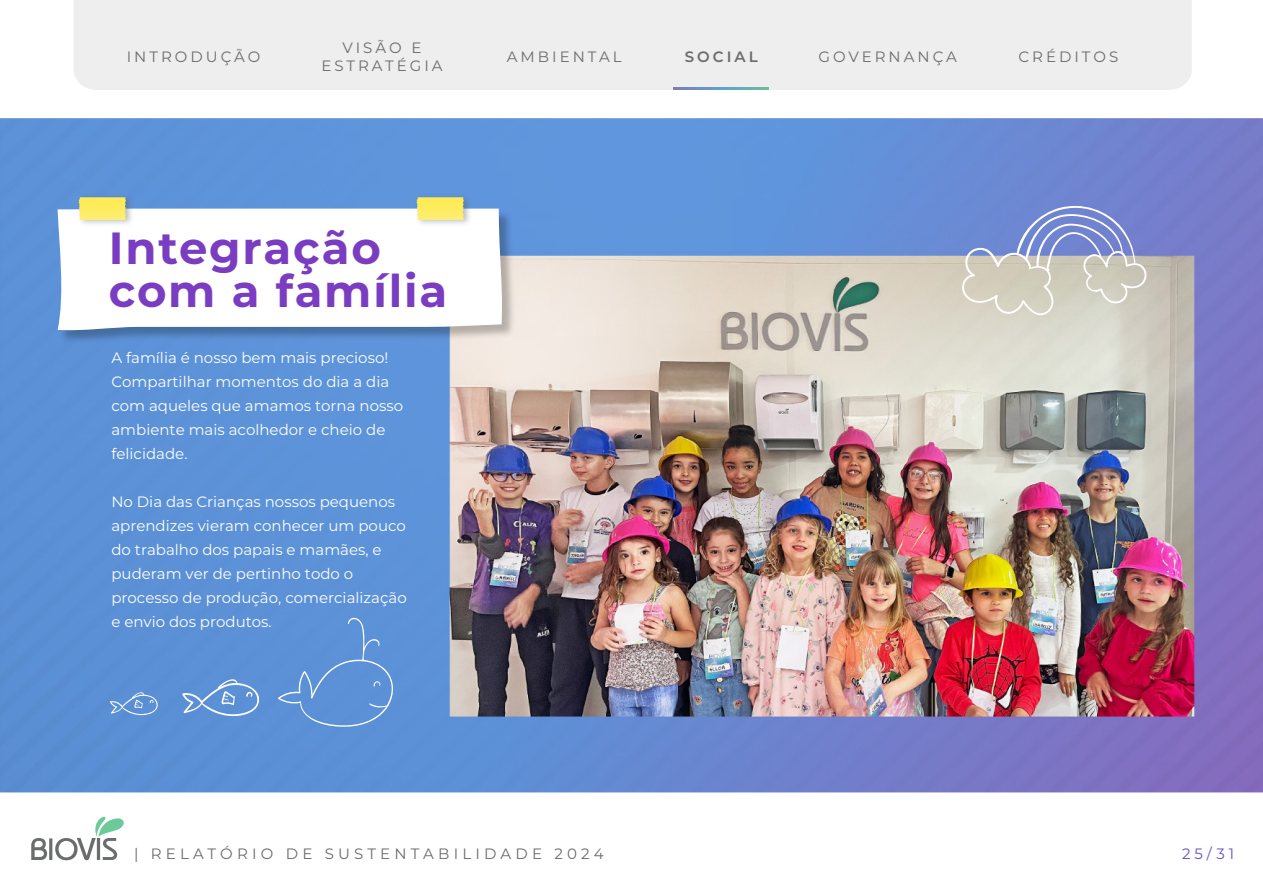
<style>
.page{position:relative;width:1263px;height:893px;background:#fff}
.page>*{position:absolute;margin:0;border:0;box-sizing:border-box;transform-origin:0 0}
.t1{font:700 45px/43.2px "Montserrat";letter-spacing:.04em;color:#7a3dc1}
.t2{font:15px/24px "Montserrat";color:#fff}
.t3{font:15px/18px "Montserrat";letter-spacing:.2em;color:#6b6c6c;text-align:center}
.t4{font:15px "Montserrat";letter-spacing:.28em;color:#6b6c6c}
.t5{font:600 15px "Montserrat";letter-spacing:.2em;color:#6b6c6c}
.t6{font:15px "Montserrat";color:#6a51c0}
</style>
<div class="page">
<svg style="left:31px;top:838px;width:16px;height:22px"></svg>
<svg style="left:55px;top:816px;width:69px;height:44px"></svg>
<hr style="left:49px;top:838px;width:3px;height:22px;background:#6b6c6c">
<div style="left:74px;top:0;width:1118px;height:90px;background:#eeeeef"></div>
<svg style="left:673px;top:87px;width:96px;height:3px"></svg>
<img style="left:0;top:118px;width:1263px;height:674px">
<svg style="left:959px;top:202px;width:188px;height:118px;background:#acb3ca"></svg>
<svg style="left:278px;top:618px;width:117px;height:109px;background:#6395d8"></svg>
<svg style="left:110px;top:689px;width:48px;height:26px"></svg>
<svg style="left:182px;top:674px;width:78px;height:42px;background:#719fdb"></svg>
<img style="left:11px;top:162px;width:553px;height:230px">
<svg style="left:58px;top:209px;width:444px;height:122px"></svg>
<img style="left:27px;top:145px;width:156px;height:130px">
<svg style="left:79px;top:197px;width:48px;height:23px"></svg>
<img style="left:365px;top:145px;width:156px;height:130px">
<svg style="left:416px;top:197px;width:48px;height:23px"></svg>
<p class="t3" style="left:127px;top:48px;width:135px">INTRODUÇÃO</p>
<p class="t3" style="left:321px;top:38px;width:123px">VISÃO E<br>ESTRATÉGIA</p>
<p class="t3" style="left:507px;top:47px;width:116px">AMBIENTAL</p>
<p class="t5" style="left:685px;top:46px;width:74px">SOCIAL</p>
<p class="t3" style="left:819px;top:47px;width:140px">GOVERNANÇA</p>
<p class="t3" style="left:1018px;top:47px;width:101px">CRÉDITOS</p>
<h1 class="t1" style="left:109px;top:224px;width:340px">Integração com a família</h1>
<p class="t2" style="left:111px;top:346px;width:293px">A família é nosso bem mais precioso!<br>Compartilhar momentos do dia a dia com aqueles que amamos torna nosso ambiente mais acolhedor e cheio de felicidade.</p>
<p class="t2" style="left:111px;top:490px;width:297px">No Dia das Crianças nossos pequenos aprendizes vieram conhecer um pouco do trabalho dos papais e mamães, e puderam ver de pertinho todo o processo de produção, comercialização e envio dos produtos.</p>
<p class="t4" style="left:134px;top:843px;width:471px">| RELATÓRIO DE SUSTENTABILIDADE 2024</p>
<p class="t6" style="left:1182px;top:844px;width:54px">25/31</p>
</div>
